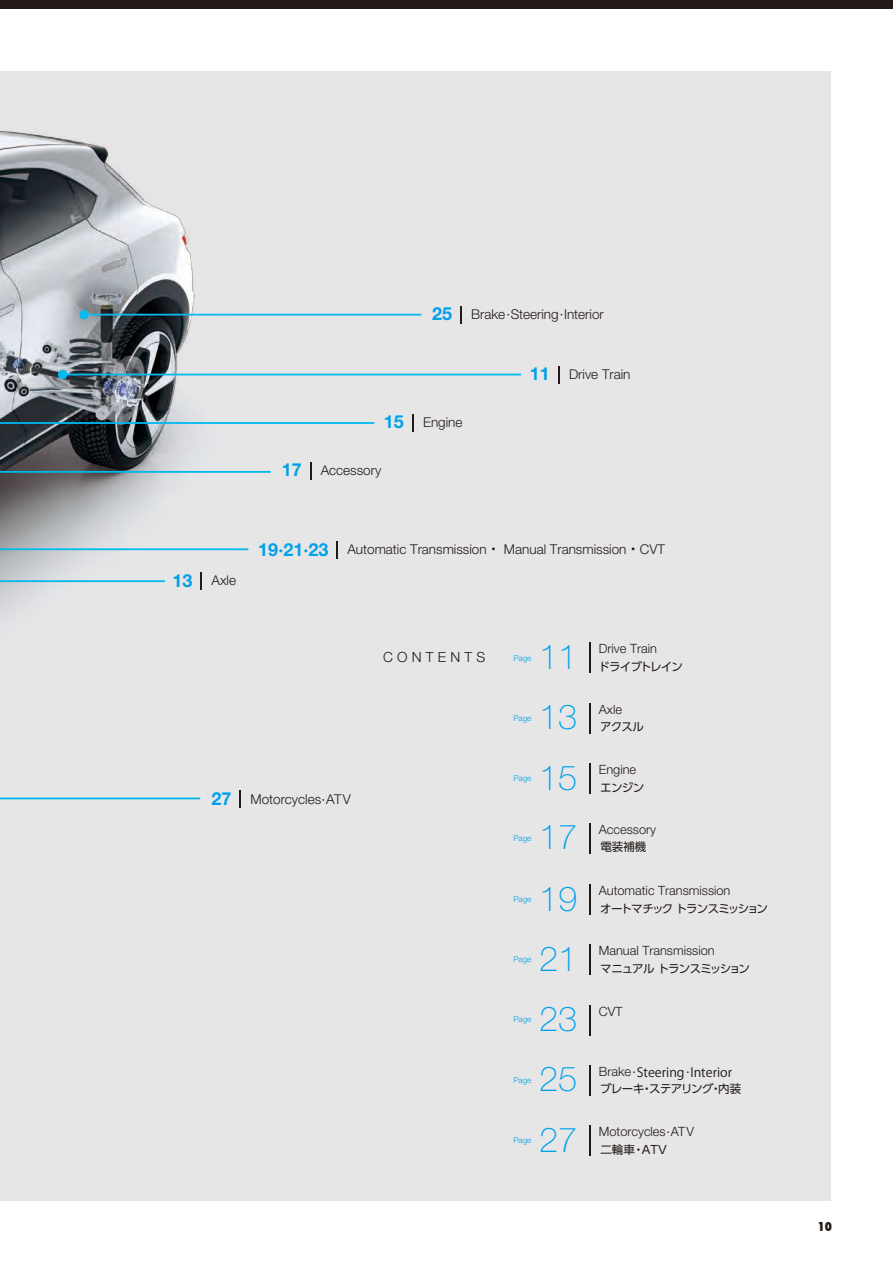
<style>
.page{position:relative;width:893px;height:1263px;background:#fff}
.page>*{position:absolute;margin:0;border:0;box-sizing:border-box;transform-origin:0 0}
.t1{font:100 34.5px "Helvetica Neue LT Std";color:#00a1e9}
.t2{font:300 14.1px "Helvetica Neue LT Std";letter-spacing:.3em;color:#231916}
.t3{font:300 13.5px "Helvetica Neue LT Std";color:#231916}
.t4{font:300 12.75px "Helvetica Neue LT Std";color:#231916}
.t5{font:12.75px "Koz Go Pr 6 N";color:#231916}
.t6{font:800 condensed 12px "Futura";color:#231916}
.t7{font:11.55px "UD Shin Go Pro";letter-spacing:-.065em;color:#231916}
.t8{font:11.55px "UD Shin Go Pro";letter-spacing:-.09em;color:#231916}
.t9{font:300 8.1px "Helvetica Neue LT Std";color:#00a1e9}
.s1{font-weight:700;font-size:18px;color:#00a1e9}
.s2{font-family:"Koz Go Pr 6 N";font-weight:400}
.s3{font-family:"Helvetica Neue LT Std";font-weight:300}
</style>
<div class="page">
<div style="left:0;top:71px;width:831px;height:1129px;background:#e6e6e7"></div>
<img style="left:0;top:130px;width:343px;height:484px">
<svg style="left:201px;top:572px;width:1px;height:18px"></svg>
<hr style="left:0;top:580px;width:165px;height:2px;background:#00b9ef">
<svg style="left:460px;top:306px;width:2px;height:18px"></svg>
<hr style="left:84px;top:314px;width:337px;height:2px;background:#0abaef">
<div style="left:79px;top:310px;width:10px;height:9px;background:#0abaef;border-radius:50%"></div>
<hr style="left:63px;top:374px;width:458px;height:1px;background:#00b9ef">
<div style="left:58px;top:370px;width:9px;height:9px;background:#00b9ef;border-radius:50%"></div>
<svg style="left:558px;top:366px;width:2px;height:17px"></svg>
<hr style="left:0;top:422px;width:374px;height:2px;background:#00b9ef">
<svg style="left:412px;top:414px;width:2px;height:18px"></svg>
<svg style="left:336px;top:541px;width:2px;height:18px"></svg>
<hr style="left:0;top:548px;width:248px;height:2px;background:#00b9ef">
<hr style="left:0;top:471px;width:271px;height:2px;background:#00b9ef">
<svg style="left:310px;top:462px;width:1px;height:18px"></svg>
<div style="left:0;top:0;width:893px;height:9px;background:#231916"></div>
<hr style="left:589px;top:642px;width:1px;height:31px;background:#231916">
<hr style="left:589px;top:703px;width:1px;height:31px;background:#231916">
<hr style="left:589px;top:884px;width:1px;height:31px;background:#231916">
<hr style="left:589px;top:944px;width:1px;height:31px;background:#231916">
<hr style="left:589px;top:1005px;width:1px;height:30px;background:#231916">
<hr style="left:589px;top:823px;width:1px;height:30px;background:#231916">
<hr style="left:589px;top:1065px;width:1px;height:30px;background:#231916">
<hr style="left:589px;top:1125px;width:1px;height:31px;background:#231916">
<hr style="left:589px;top:763px;width:1px;height:31px;background:#231916">
<svg style="left:239px;top:790px;width:2px;height:18px"></svg>
<hr style="left:0;top:797px;width:200px;height:2px;background:#00b9ef">
<p class="t3" style="left:432px;top:306px;width:173px"><span class="s1">25</span> Brake·Steering·Interior</p>
<p class="t3" style="left:384px;top:414px;width:80px"><span class="s1">15</span> Engine</p>
<p class="t3" style="left:282px;top:462px;width:101px"><span class="s1">17</span> Accessory</p>
<p class="t3" style="left:530px;top:366px;width:102px"><span class="s1">11</span> Drive Train</p>
<p class="t3" style="left:173px;top:572px;width:65px"><span class="s1">13</span> Axle</p>
<p class="t3" style="left:258px;top:541px;width:408px"><span class="s1">19·21·23</span> Automatic Transmission<span class="s2">・</span> Manual Transmission<span class="s2">・</span>CVT</p>
<p class="t2" style="left:383px;top:649px;width:104px">CONTENTS</p>
<p class="t9" style="left:513px;top:653px;width:20px">Page</p>
<h1 class="t1" style="left:539px;top:637px;width:40px">11</h1>
<p class="t4" style="left:599px;top:641px;width:60px">Drive Train</p>
<p class="t7" style="left:599px;top:657px;width:86px">ドライブトレイン</p>
<p class="t9" style="left:513px;top:713px;width:20px">Page</p>
<h1 class="t1" style="left:539px;top:697px;width:40px">13</h1>
<p class="t4" style="left:599px;top:701px;width:25px">Axle</p>
<p class="t7" style="left:600px;top:718px;width:45px">アクスル</p>
<p class="t3" style="left:211px;top:790px;width:141px"><span class="s1">27</span> Motorcycles<span class="s2">·</span>ATV</p>
<p class="t9" style="left:513px;top:773px;width:20px">Page</p>
<h1 class="t1" style="left:539px;top:758px;width:40px">15</h1>
<p class="t4" style="left:599px;top:762px;width:39px">Engine</p>
<p class="t7" style="left:600px;top:778px;width:46px">エンジン</p>
<p class="t9" style="left:513px;top:834px;width:20px">Page</p>
<h1 class="t1" style="left:539px;top:817px;width:40px">17</h1>
<p class="t4" style="left:599px;top:821px;width:59px">Accessory</p>
<p class="t7" style="left:600px;top:838px;width:47px">電装補機</p>
<p class="t9" style="left:513px;top:894px;width:20px">Page</p>
<h1 class="t1" style="left:539px;top:879px;width:40px">19</h1>
<p class="t4" style="left:599px;top:882px;width:133px">Automatic Transmission</p>
<p class="t8" style="left:600px;top:899px;width:169px">オートマチックトランスミッション</p>
<p class="t9" style="left:513px;top:954px;width:20px">Page</p>
<h1 class="t1" style="left:539px;top:939px;width:40px">21</h1>
<p class="t4" style="left:599px;top:943px;width:117px">Manual Transmission</p>
<p class="t8" style="left:600px;top:959px;width:151px">マニュアルトランスミッション</p>
<p class="t9" style="left:513px;top:1014px;width:20px">Page</p>
<h1 class="t1" style="left:539px;top:999px;width:40px">23</h1>
<p class="t4" style="left:599px;top:1003px;width:25px">CVT</p>
<p class="t9" style="left:513px;top:1075px;width:20px">Page</p>
<h1 class="t1" style="left:539px;top:1059px;width:40px">25</h1>
<p class="t5" style="left:599px;top:1065px;width:135px"><span class="s3">Brake</span>·Steering·Interior</p>
<p class="t7" style="left:600px;top:1079px;width:143px">ブレーキ・ステアリング・内装</p>
<p class="t9" style="left:513px;top:1135px;width:20px">Page</p>
<h1 class="t1" style="left:539px;top:1120px;width:40px">27</h1>
<p class="t4" style="left:599px;top:1124px;width:97px">Motorcycles<span class="s2">·</span>ATV</p>
<p class="t7" style="left:600px;top:1140px;width:68px">二輪車・ATV</p>
<p class="t6" style="left:817px;top:1219px;width:16px">10</p>
</div>
